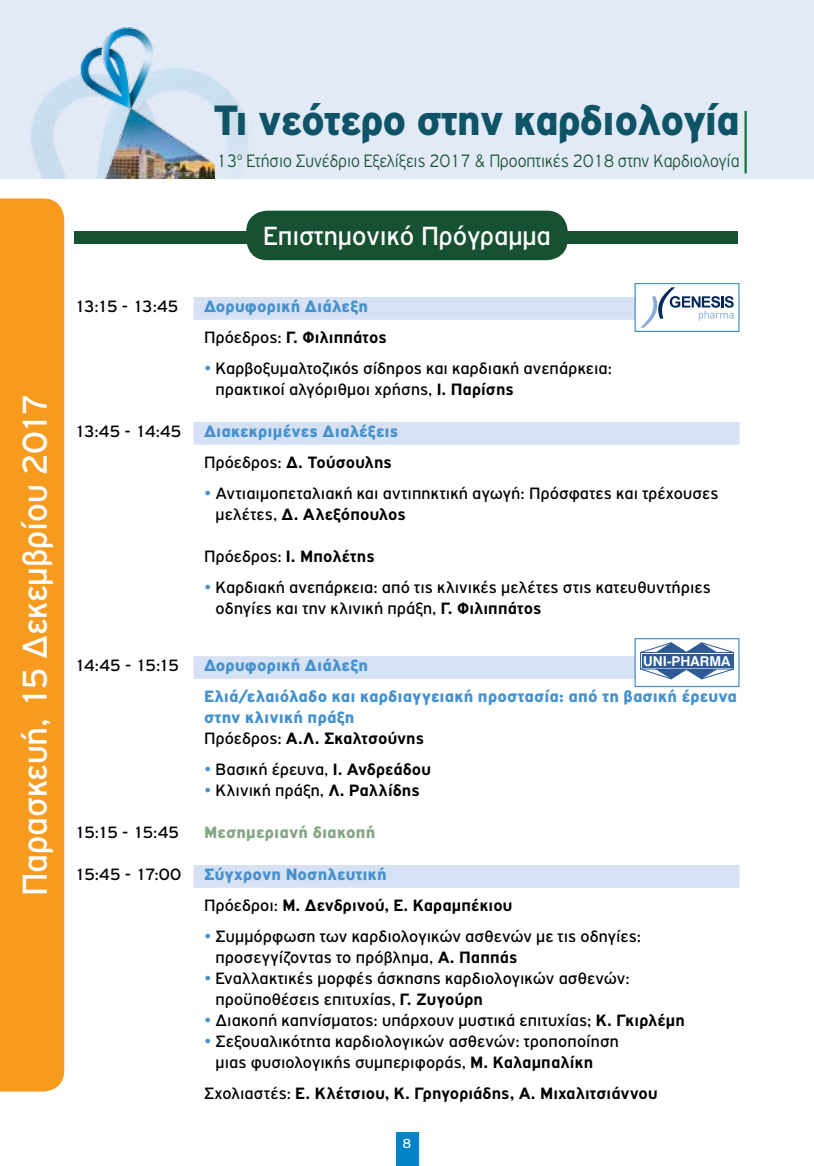
<style>
.page{position:relative;width:814px;height:1166px;background:#fff}
.page>*{position:absolute;margin:0;border:0;box-sizing:border-box;transform-origin:0 0}
.t1{font:900 45.15px "PF Highway Gothic";letter-spacing:-.02em;color:#0e5366}
.t2{font:36.75px "PF Highway Gothic";letter-spacing:-.005em;color:#fff}
.t3{font:28px "PF Highway Gothic";color:#fff}
.t4{font:300 19.07px "PF Highway Gothic";color:#165232;scale:.9 1}
.t5{font:17.5px/21px "PF Highway Gothic";letter-spacing:.01em;color:#000}
.t6{font:900 17.5px/31px "PF Highway Gothic";letter-spacing:.01em;color:#4491ce}
.t7{font:700 17.5px/31px "PF Highway Gothic";letter-spacing:.01em;color:#000}
.t8{font:900 17.5px "PF Highway Gothic";letter-spacing:.01em;color:#83a785}
.t9{font:14px "PF Highway Gothic";color:#fff}
.t10{font:13.3px "UB Helvetica Bold";color:#fff}
.s1{font-weight:400;color:#000}
.s2{font-weight:700;color:#000}
.s3{color:#4491ce}
.s4{font-weight:700}
.s5{font-weight:400}
.s6{font-weight:900;color:#4491ce}
</style>
<div class="page">
<div style="left:0;top:0;width:814px;height:179px;background:#e1eaf6"></div>
<hr style="left:744px;top:111px;width:2px;height:62px;background:#0f793d">
<img style="left:30px;top:68px;width:218px;height:111px">
<img style="left:78px;top:27px;width:92px;height:84px">
<img style="left:103px;top:104px;width:111px;height:75px">
<div style="left:396px;top:1132px;width:22px;height:34px;background:#0084c4"></div>
<div style="left:74px;top:231px;width:663px;height:12px;background:#165232"></div>
<div style="left:246px;top:211px;width:321px;height:49px;background:#165232;border-radius:21px"></div>
<div style="left:193px;top:297px;width:546px;height:23px;background:#d6e1f3"></div>
<div style="left:193px;top:422px;width:546px;height:23px;background:#d6e1f3"></div>
<div style="left:193px;top:656px;width:546px;height:23px;background:#d6e1f3"></div>
<div style="left:193px;top:865px;width:546px;height:23px;background:#d6e1f3"></div>
<div style="left:635px;top:284px;width:104px;height:47px;background:#fff"></div>
<svg style="left:640px;top:287px;width:93px;height:41px"></svg>
<div style="left:634px;top:283px;width:105px;height:49px;border:1px solid #4491ce"></div>
<div style="left:635px;top:639px;width:104px;height:47px;background:#fff"></div>
<svg style="left:640px;top:642px;width:94px;height:37px"></svg>
<div style="left:642px;top:654px;width:90px;height:14px;background:#2e5b95"></div>
<div style="left:634px;top:638px;width:105px;height:49px;border:1px solid #4491ce"></div>
<div style="left:0;top:198px;width:64px;height:893px;background:#f79b1e"></div>
<h2 class="t2" style="left:15px;top:896px;width:504px;rotate:-90deg">Παρασκευή, 15 Δεκεμβρίου 2017</h2>
<h1 class="t1" style="left:213px;top:95px;width:528px">Τι νεότερο στην καρδιολογία</h1>
<p class="t4" style="left:216px;top:150px;width:582px">13<sup>ο</sup> Ετήσιο Συνέδριο Εξελίξεις 2017 &amp; Προοπτικές 2018 στην Καρδιολογία</p>
<h3 class="t3" style="left:263px;top:221px;width:289px">Επιστημονικό Πρόγραμμα</h3>
<p class="t5" style="left:74px;top:296px;width:105px">13:15 - 13:45</p>
<p class="t6" style="left:204px;top:290px;width:184px">Δορυφορική Διάλεξη<br><span class="s1">Πρόεδρος:</span> <span class="s2">Γ. Φιλιππάτος</span></p>
<p class="t5" style="left:215px;top:357px;width:398px;text-indent:-12px"><span class="s3">•</span> Καρβοξυμαλτοζικός σίδηρος και καρδιακή ανεπάρκεια: πρακτικοί αλγόριθμοι χρήσης, <span class="s4">Ι. Παρίσης</span></p>
<p class="t5" style="left:74px;top:420px;width:109px">13:45 - 14:45</p>
<p class="t6" style="left:204px;top:415px;width:196px">Διακεκριμένες Διαλέξεις<br><span class="s1">Πρόεδρος:</span> <span class="s2">Δ. Τούσουλης</span></p>
<p class="t5" style="left:215px;top:482px;width:504px;text-indent:-12px"><span class="s3">•</span> Αντιαιμοπεταλιακή και αντιπηκτική αγωγή: Πρόσφατες και τρέχουσες μελέτες, <span class="s4">Δ. Αλεξόπουλος</span></p>
<p class="t7" style="left:204px;top:540px;width:172px"><span class="s5">Πρόεδρος:</span> I. Μπολέτης</p>
<p class="t5" style="left:215px;top:576px;width:496px;text-indent:-12px"><span class="s3">•</span> Καρδιακή ανεπάρκεια: από τις κλινικές μελέτες στις κατευθυντήριες οδηγίες και την κλινική πράξη, <span class="s4">Γ. Φιλιππάτος</span></p>
<p class="t5" style="left:74px;top:655px;width:106px">14:45 - 15:15</p>
<p class="t6" style="left:204px;top:650px;width:165px">Δορυφορική Διάλεξη</p>
<p class="t10" style="left:643px;top:653px;width:89px">UNI-PHARMA</p>
<p class="t6" style="left:204px;top:685px;width:534px;line-height:21px">Ελιά/ελαιόλαδο και καρδιαγγειακή προστασία: από τη βασική έρευνα στην κλινική πράξη<br><span class="s1">Πρόεδρος:</span> <span class="s2">Α.Λ. Σκαλτσούνης</span></p>
<p class="t5" style="left:204px;top:758px;width:228px"><span class="s3">•</span> Βασική έρευνα, <span class="s4">Ι. Ανδρεάδου</span></p>
<p class="t5" style="left:204px;top:779px;width:217px"><span class="s3">•</span> Κλινική πράξη, <span class="s4">Λ. Ραλλίδης</span></p>
<p class="t5" style="left:74px;top:821px;width:106px">15:15 - 15:45</p>
<p class="t8" style="left:204px;top:822px;width:173px">Μεσημεριανή διακοπή</p>
<p class="t5" style="left:74px;top:863px;width:108px">15:45 - 17:00</p>
<p class="t7" style="left:204px;top:858px;width:310px"><span class="s6">Σύγχρονη Νοσηλευτική<br></span><span class="s5">Πρόεδροι:</span> Μ. Δενδρινού, Ε. Καραμπέκιου</p>
<p class="t5" style="left:215px;top:925px;width:427px;text-indent:-12px"><span class="s3">•</span> Συμμόρφωση των καρδιολογικών ασθενών με τις οδηγίες: προσεγγίζοντας το πρόβλημα, <span class="s4">Α. Παππάς</span></p>
<p class="t5" style="left:215px;top:967px;width:415px;text-indent:-12px"><span class="s3">•</span> Εναλλακτικές μορφές άσκησης καρδιολογικών ασθενών: προϋποθέσεις επιτυχίας, <span class="s4">Γ. Ζυγούρη</span></p>
<p class="t5" style="left:204px;top:1009px;width:482px"><span class="s3">•</span> Διακοπή καπνίσματος: υπάρχουν μυστικά επιτυχίας; <span class="s4">Κ. Γκιρλέμη</span></p>
<p class="t5" style="left:215px;top:1030px;width:405px;text-indent:-12px"><span class="s3">•</span> Σεξουαλικότητα καρδιολογικών ασθενών: τροποποίηση μιας φυσιολογικής συμπεριφοράς, <span class="s4">Μ. Καλαμπαλίκη</span></p>
<p class="t7" style="left:204px;top:1077px;width:455px"><span class="s5">Σχολιαστές:</span> Ε. Κλέτσιου, Κ. Γρηγοριάδης, Α. Μιχαλιτσιάννου</p>
<p class="t9" style="left:402px;top:1136px;width:10px">8</p>
</div>
